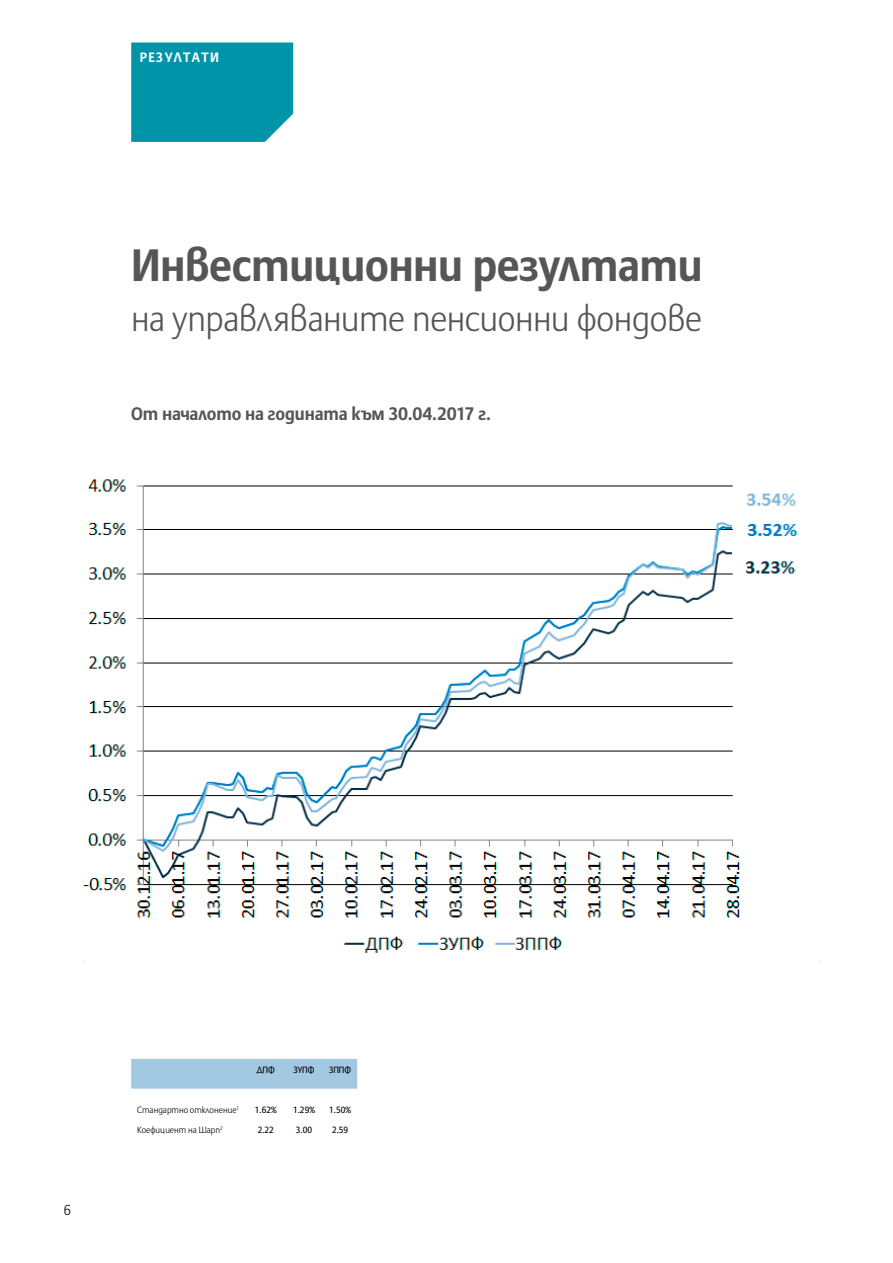
<style>
.page{position:relative;width:893px;height:1263px;background:#fff}
.page>*{position:absolute;margin:0;border:0;box-sizing:border-box;transform-origin:0 0}
.t1{font:45px "Allianz Sans Bold Cyr";letter-spacing:-.015em;color:#565656}
.t2{font:35.7px "Allianz Sans Light Cyr";letter-spacing:-.01em;color:#565656}
.t3{font:18px "Allianz Sans Bold Cyr";letter-spacing:-.01em;color:#565656}
.t4{font:300 14.25px "Allianz Sans";color:#000}
.t5{font:13.5px "Allianz Sans Bold Cyr";letter-spacing:.1em;color:#fff}
.t6{font:9px "Allianz Sans Cyr";color:#000}
.t7{font:9px "Allianz Sans Light Cyr";color:#000}
</style>
<div class="page">
<img style="left:83px;top:479px;width:714px;height:483px">
<div style="left:131px;top:1059px;width:226px;height:30px;background:#a2c8e2"></div>
<div style="left:131px;top:43px;width:162px;height:99px;background:#0094a9"></div>
<h3 class="t5" style="left:140px;top:49px;width:81px">РЕЗУЛТАТИ</h3>
<h1 class="t1" style="left:131px;top:237px;width:573px">Инвестиционни резултати</h1>
<h2 class="t2" style="left:131px;top:297px;width:572px">на управляваните пенсионни фондове</h2>
<h3 class="t3" style="left:131px;top:402px;width:361px">От началото на годината към 30.04.2017 г.</h3>
<h3 class="t4" style="left:64px;top:1202px;width:9px">6</h3>
<p class="t6" style="left:257px;top:1065px;width:19px">ДПФ</p>
<p class="t6" style="left:293px;top:1065px;width:23px">ЗУПФ</p>
<p class="t6" style="left:329px;top:1065px;width:24px">ЗППФ</p>
<p class="t7" style="left:137px;top:1104px;width:103px">Стандартно отклонение<sup>1</sup></p>
<p class="t6" style="left:255px;top:1104px;width:23px">1.62%</p>
<p class="t6" style="left:293px;top:1104px;width:23px">1.29%</p>
<p class="t6" style="left:329px;top:1104px;width:23px">1.50%</p>
<p class="t7" style="left:137px;top:1124px;width:87px">Коефициент на Шарп<sup>2</sup></p>
<p class="t6" style="left:258px;top:1124px;width:18px">2.22</p>
<p class="t6" style="left:296px;top:1124px;width:18px">3.00</p>
<p class="t6" style="left:332px;top:1124px;width:18px">2.59</p>
</div>
